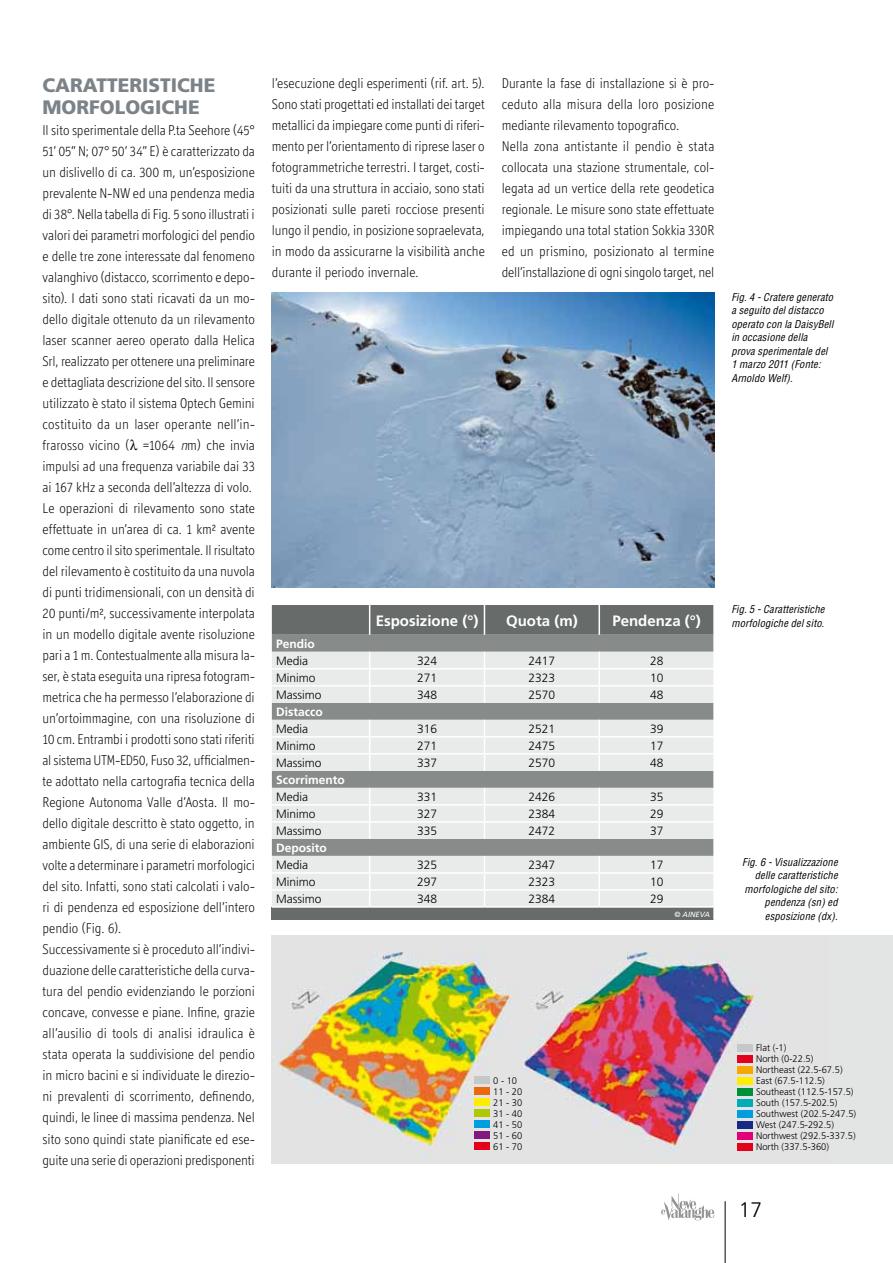
<style>
.page{position:relative;width:893px;height:1263px;background:#fff}
.page>*{position:absolute;margin:0;border:0;box-sizing:border-box;transform-origin:0 0}
.t1{font:300 21px "Frutiger";color:#000}
.t2{font:900 19.5px/22.5px "Frutiger";color:#7c8388}
.t3{font:700 15px "Frutiger";color:#fff}
.t4{font:300 14.25px/21px "Officina Display ITC";color:#000}
.t5{font:300 12px "Frutiger";color:#000}
.t6{font:700 12px "Frutiger";color:#fff}
.t7{font:italic condensed 10.5px/13.5px "Helvetica";letter-spacing:.015em;color:#000}
.t8{font:300 9.6px/10.9px "Frutiger";color:#000}
.t9{font:italic 7.5px "Frutiger";color:#fff}
.s1{font-style:italic}
</style>
<div class="page">
<hr style="left:725px;top:1201px;width:1px;height:62px;background:#000">
<svg style="left:661px;top:1193px;width:53px;height:27px"></svg>
<img style="left:272px;top:292px;width:442px;height:296px">
<svg style="left:272px;top:605px;width:442px;height:315px;background:#c3c6c5"></svg>
<div style="left:626px;top:935px;width:267px;height:229px;background:#e3e4e4"></div>
<img style="left:272px;top:935px;width:486px;height:229px">
<div style="left:738px;top:1044px;width:15px;height:7px;background:#c6c7c8"></div>
<div style="left:738px;top:1055px;width:15px;height:7px;background:#e2001a"></div>
<div style="left:738px;top:1066px;width:15px;height:7px;background:#f7a800"></div>
<div style="left:738px;top:1077px;width:15px;height:7px;background:#ffed00"></div>
<div style="left:738px;top:1088px;width:15px;height:7px;background:#009037"></div>
<div style="left:738px;top:1099px;width:15px;height:7px;background:#00acb6"></div>
<div style="left:738px;top:1110px;width:15px;height:7px;background:#009ee0"></div>
<div style="left:738px;top:1121px;width:15px;height:7px;background:#162983"></div>
<div style="left:738px;top:1132px;width:15px;height:7px;background:#e2007a"></div>
<div style="left:738px;top:1143px;width:15px;height:7px;background:#e2001a"></div>
<div style="left:475px;top:1077px;width:15px;height:7px;background:#c6c7c8"></div>
<div style="left:475px;top:1088px;width:15px;height:7px;background:#eb690b"></div>
<div style="left:475px;top:1099px;width:15px;height:7px;background:#ffed00"></div>
<div style="left:475px;top:1110px;width:15px;height:7px;background:#b1c800"></div>
<div style="left:475px;top:1121px;width:15px;height:7px;background:#009ee0"></div>
<div style="left:475px;top:1132px;width:15px;height:7px;background:#81197f"></div>
<div style="left:475px;top:1143px;width:15px;height:7px;background:#e2001a"></div>
<h2 class="t2" style="left:43px;top:73px;width:174px">CARATTERISTICHE<br>MORFOLOGICHE</h2>
<p class="t4" style="left:43px;top:120px;width:214px">Il sito sperimentale della P.ta Seehore (45° 51’ 05” N; 07° 50’ 34” E) è caratterizzato da un dislivello di ca. 300 m, un’esposizione prevalente N-NW ed una pendenza media di 38°. Nella tabella di Fig. 5 sono illustrati i valori dei parametri morfologici del pendio e delle tre zone interessate dal fenomeno valanghivo (distacco, scorrimento e depo&shy;sito). I dati sono stati ricavati da un mo&shy;dello digitale ottenuto da un rilevamento laser scanner aereo operato dalla Helica Srl, realizzato per ottenere una preliminare e dettagliata descrizione del sito. Il sensore utilizzato è stato il sistema Optech Gemini costituito da un laser operante nell’in&shy;frarosso vicino ( =1064 <span class="s1">n</span>m) che invia impulsi ad una frequenza variabile dai 33 ai 167 kHz a seconda dell’altezza di volo.<br>Le operazioni di rilevamento sono state effettuate in un’area di ca. 1 km² avente come centro il sito sperimentale. Il risultato del rilevamento è costituito da una nuvola di punti tridimensionali, con un densità di 20 punti/m², successivamente interpolata in un modello digitale avente risoluzione pari a 1 m. Contestualmente alla misura la&shy;ser, è stata eseguita una ripresa fotogram&shy;metrica che ha permesso l’elaborazione di un’ortoimmagine, con una risoluzione di 10 cm. Entrambi i prodotti sono stati riferiti al sistema UTM-ED50, Fuso 32, ufficialmen&shy;te adottato nella cartografia tecnica della Regione Autonoma Valle d’Aosta. Il mo&shy;dello digitale descritto è stato oggetto, in ambiente GIS, di una serie di elaborazioni volte a determinare i parametri morfologici del sito. Infatti, sono stati calcolati i valo&shy;ri di pendenza ed esposizione dell’intero pendio (Fig. 6).<br>Successivamente si è proceduto all’indivi&shy;duazione delle caratteristiche della curva&shy;tura del pendio evidenziando le porzioni concave, convesse e piane. Infine, grazie all’ausilio di tools di analisi idraulica è stata operata la suddivisione del pendio in micro bacini e si individuate le direzio&shy;ni prevalenti di scorrimento, definendo, quindi, le linee di massima pendenza. Nel sito sono quindi state pianificate ed ese&shy;guite una serie di operazioni predisponenti</p>
<p class="t4" style="left:272px;top:72px;width:214px;text-align:justify">l’esecuzione degli esperimenti (rif. art. 5).<br>Sono stati progettati ed installati dei target metallici da impiegare come punti di riferi&shy;mento per l’orientamento di riprese laser o fotogrammetriche terrestri. I target, costi&shy;tuiti da una struttura in acciaio, sono stati posizionati sulle pareti rocciose presenti lungo il pendio, in posizione sopraelevata, in modo da assicurarne la visibilità anche durante il periodo invernale.</p>
<p class="t4" style="left:502px;top:72px;width:214px">Durante la fase di installazione si è pro&shy;ceduto alla misura della loro posizione mediante rilevamento topografico.<br>Nella zona antistante il pendio è stata collocata una stazione strumentale, col&shy;legata ad un vertice della rete geodetica regionale. Le misure sono state effettuate impiegando una total station Sokkia 330R ed un prismino, posizionato al termine dell’installazione di ogni singolo target, nel</p>
<p class="t7" style="left:731px;top:290px;width:104px">Fig. 4 - Cratere generato a seguito del distacco operato con la DaisyBell in occasione della prova sperimentale del<br>1 marzo 2011 (Fonte:<br>Arnoldo Welf).</p>
<p class="t3" style="left:376px;top:612px;width:104px">Esposizione (°)</p>
<p class="t3" style="left:506px;top:612px;width:73px">Quota (m)</p>
<p class="t3" style="left:612px;top:612px;width:90px">Pendenza (°)</p>
<p class="t6" style="left:276px;top:637px;width:40px">Pendio</p>
<p class="t5" style="left:276px;top:654px;width:34px">Media</p>
<p class="t5" style="left:417px;top:654px;width:22px">324</p>
<p class="t5" style="left:529px;top:654px;width:28px">2417</p>
<p class="t5" style="left:650px;top:654px;width:15px">28</p>
<p class="t5" style="left:276px;top:671px;width:41px">Minimo</p>
<p class="t5" style="left:417px;top:671px;width:22px">271</p>
<p class="t5" style="left:529px;top:671px;width:28px">2323</p>
<p class="t5" style="left:650px;top:671px;width:15px">10</p>
<p class="t5" style="left:276px;top:688px;width:47px">Massimo</p>
<p class="t5" style="left:417px;top:688px;width:22px">348</p>
<p class="t5" style="left:529px;top:688px;width:28px">2570</p>
<p class="t5" style="left:650px;top:688px;width:15px">48</p>
<p class="t6" style="left:276px;top:705px;width:48px">Distacco</p>
<p class="t5" style="left:276px;top:722px;width:34px">Media</p>
<p class="t5" style="left:417px;top:722px;width:22px">316</p>
<p class="t5" style="left:529px;top:722px;width:28px">2521</p>
<p class="t5" style="left:650px;top:722px;width:15px">39</p>
<p class="t5" style="left:276px;top:739px;width:41px">Minimo</p>
<p class="t5" style="left:417px;top:739px;width:22px">271</p>
<p class="t5" style="left:529px;top:739px;width:28px">2475</p>
<p class="t5" style="left:650px;top:739px;width:15px">17</p>
<p class="t5" style="left:276px;top:756px;width:47px">Massimo</p>
<p class="t5" style="left:417px;top:756px;width:22px">337</p>
<p class="t5" style="left:529px;top:756px;width:28px">2570</p>
<p class="t5" style="left:650px;top:756px;width:15px">48</p>
<p class="t6" style="left:276px;top:773px;width:70px">Scorrimento</p>
<p class="t5" style="left:276px;top:790px;width:34px">Media</p>
<p class="t5" style="left:417px;top:790px;width:22px">331</p>
<p class="t5" style="left:529px;top:790px;width:28px">2426</p>
<p class="t5" style="left:650px;top:790px;width:15px">35</p>
<p class="t5" style="left:276px;top:807px;width:41px">Minimo</p>
<p class="t5" style="left:417px;top:807px;width:22px">327</p>
<p class="t5" style="left:529px;top:807px;width:28px">2384</p>
<p class="t5" style="left:650px;top:807px;width:15px">29</p>
<p class="t5" style="left:276px;top:824px;width:47px">Massimo</p>
<p class="t5" style="left:417px;top:824px;width:22px">335</p>
<p class="t5" style="left:529px;top:824px;width:28px">2472</p>
<p class="t5" style="left:650px;top:824px;width:15px">37</p>
<p class="t6" style="left:276px;top:841px;width:52px">Deposito</p>
<p class="t5" style="left:276px;top:858px;width:34px">Media</p>
<p class="t5" style="left:417px;top:858px;width:22px">325</p>
<p class="t5" style="left:529px;top:858px;width:28px">2347</p>
<p class="t5" style="left:650px;top:858px;width:15px">17</p>
<p class="t5" style="left:276px;top:875px;width:41px">Minimo</p>
<p class="t5" style="left:417px;top:875px;width:22px">297</p>
<p class="t5" style="left:529px;top:875px;width:28px">2323</p>
<p class="t5" style="left:650px;top:875px;width:15px">10</p>
<p class="t5" style="left:276px;top:892px;width:47px">Massimo</p>
<p class="t5" style="left:417px;top:892px;width:22px">348</p>
<p class="t5" style="left:529px;top:892px;width:28px">2384</p>
<p class="t5" style="left:650px;top:892px;width:15px">29</p>
<p class="t9" style="left:674px;top:910px;width:37px">© AINEVA</p>
<p class="t7" style="left:731px;top:603px;width:95px">Fig. 5 - Caratteristiche morfologiche del sito.</p>
<p class="t7" style="left:742px;top:855px;width:97px;text-align:right">Fig. 6 - Visualizzazione delle caratteristiche morfologiche del sito: pendenza (sn) ed esposizione (dx).</p>
<p class="t8" style="left:493px;top:1075px;width:31px">0 - 10<br>11 - 20<br>21 - 30<br>31 - 40<br>41 - 50<br>51 - 60<br>61 - 70</p>
<p class="t8" style="left:756px;top:1042px;width:102px">Flat (-1)<br>North (0-22.5)<br>Northeast (22.5-67.5)<br>East (67.5-112.5)<br>Southeast (112.5-157.5)<br>South (157.5-202.5)<br>Southwest (202.5-247.5)<br>West (247.5-292.5)<br>Northwest (292.5-337.5)<br>North (337.5-360)</p>
<h1 class="t1" style="left:739px;top:1198px;width:25px">17</h1>
</div>
